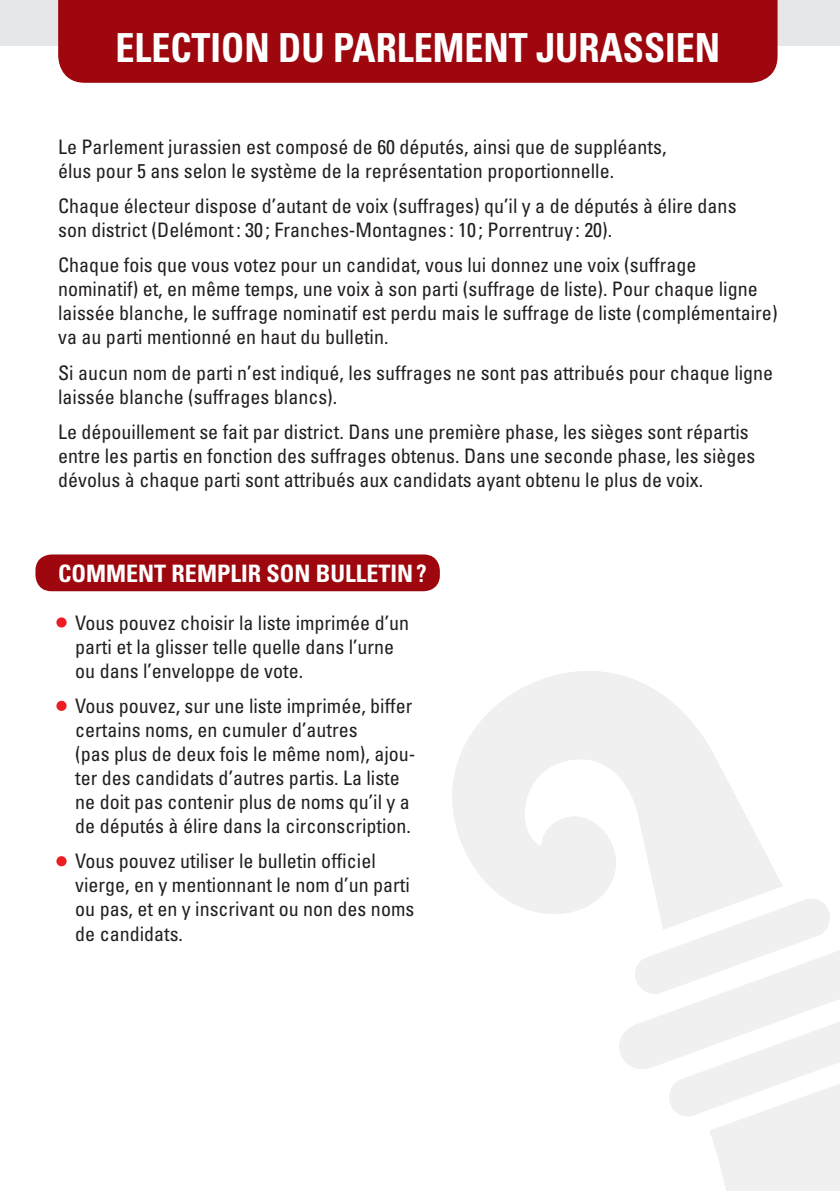
<style>
.page{position:relative;width:840px;height:1191px;background:#fff}
.page>*{position:absolute;margin:0;border:0;box-sizing:border-box;transform-origin:0 0}
.t1{font:700 condensed 40px "Univers";color:#fff;scale:.95 1}
.t2{font:700 condensed 24px "Univers";color:#fff}
.t3{font:condensed 20px/24px "Univers";color:#231f20}
.s1{color:#ee1d23}
</style>
<div class="page">
<svg style="left:0;top:0;width:839px;height:50px;background:#e7e7e9"></svg>
<div style="left:58px;top:0;width:719px;height:83px;background:#9d070d"></div>
<div style="left:35px;top:554px;width:404px;height:37px;background:#9d070d;border-radius:16px"></div>
<div style="left:56px;top:617px;width:11px;height:10px;border:4px solid #ee1d23;border-radius:50%"></div>
<div style="left:56px;top:701px;width:11px;height:10px;border:4px solid #ee1d23;border-radius:50%"></div>
<div style="left:56px;top:856px;width:11px;height:10px;border:4px solid #ee1d23;border-radius:50%"></div>
<svg style="left:619px;top:899px;width:220px;height:292px"></svg>
<svg style="left:452px;top:671px;width:330px;height:258px;fill:#f0f0f0"></svg>
<p class="t1" style="left:115px;top:23px;width:637px">ELECTION DU PARLEMENT JURASSIEN</p>
<p class="t3" style="left:58px;top:134px;width:609px">Le Parlement jurassien est composé de 60 députés, ainsi que de suppléants, élus pour 5 ans selon le système de la représentation proportionnelle.</p>
<p class="t3" style="left:58px;top:193px;width:679px">Chaque électeur dispose d’autant de voix (suffrages) qu’il y a de députés à élire dans son district (Delémont: 30 ; Franches-Montagnes : 10 ; Porrentruy : 20).</p>
<p class="t3" style="left:58px;top:253px;width:720px">Chaque fois que vous votez pour un candidat, vous lui donnez une voix (suffrage nominatif) et, en même temps, une voix à son parti (suffrage de liste). Pour chaque ligne laissée blanche, le suffrage nominatif est perdu mais le suffrage de liste (complémentaire) va au parti mentionné en haut du bulletin.</p>
<p class="t3" style="left:58px;top:360px;width:716px">Si aucun nom de parti n’est indiqué, les suffrages ne sont pas attribués pour chaque ligne laissée blanche (suffrages blancs).</p>
<p class="t3" style="left:58px;top:419px;width:698px">Le dépouillement se fait par district. Dans une première phase, les sièges sont répartis entre les partis en fonction des suffrages obtenus. Dans une seconde phase, les sièges dévolus à chaque parti sont attribués aux candidats ayant obtenu le plus de voix.</p>
<p class="t2" style="left:58px;top:558px;width:370px">COMMENT REMPLIR SON BULLETIN?</p>
<p class="t3" style="left:75px;top:610px;width:335px;text-indent:-17px"><span class="s1">•</span> Vous pouvez choisir la liste imprimée d’un parti et la glisser telle quelle dans l’urne ou dans l’enveloppe de vote.</p>
<p class="t3" style="left:75px;top:693px;width:341px;text-indent:-17px"><span class="s1">•</span> Vous pouvez, sur une liste imprimée, biffer certains noms, en cumuler d’autres<br>(pas plus de deux fois le même nom), ajou&shy;ter des candidats d’autres partis. La liste ne doit pas contenir plus de noms qu’il y a de députés à élire dans la circonscription.</p>
<p class="t3" style="left:75px;top:849px;width:340px;text-indent:-17px"><span class="s1">•</span> Vous pouvez utiliser le bulletin officiel vierge, en y mentionnant le nom d’un parti ou pas, et en y inscrivant ou non des noms de candidats.</p>
</div>
